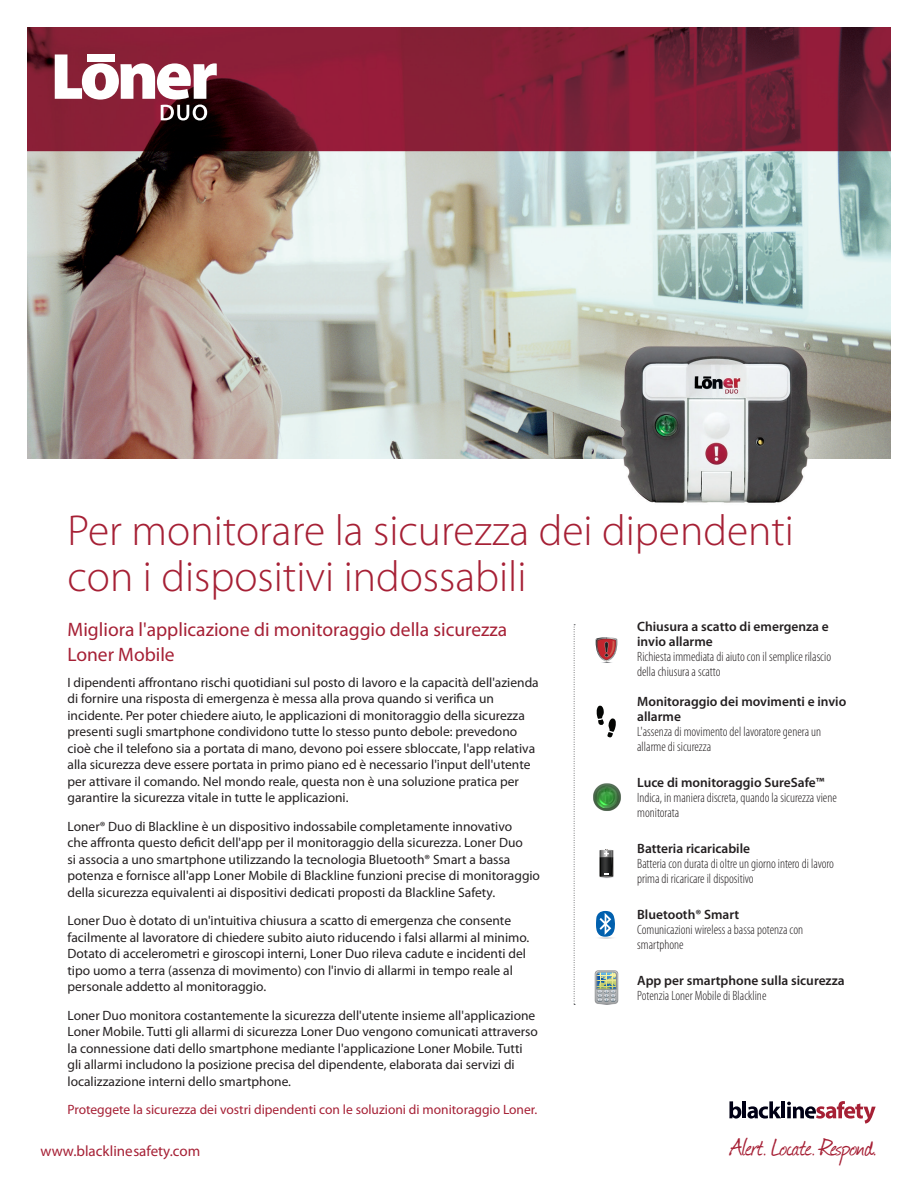
<style>
.page{position:relative;width:918px;height:1188px;background:#fff}
.page>*{position:absolute;margin:0;border:0;box-sizing:border-box;transform-origin:0 0}
.t1{font:300 43.5px/46.5px "Myriad Pro";color:#a62035}
.t2{font:29.25px "Journal";letter-spacing:-.025em;color:#a62035}
.t3{font:19.5px/25.5px "Myriad Pro";color:#a62035}
.t4{font:15px "Myriad Pro";color:#a62035}
.t5{font:13.5px/16.5px "Myriad Pro";color:#231f20}
.t6{font:300 condensed 13.5px/15px "Myriad Pro";color:#231f20}
.t7{font:600 13.5px/15px "Myriad Pro";color:#231f20}
.t8{font:13.5px "Myriad Pro";color:#a62035}
</style>
<div class="page">
<svg style="left:729px;top:1101px;width:12px;height:18px"></svg>
<hr style="left:742px;top:1101px;width:4px;height:17px;background:#000015">
<svg style="left:747px;top:1101px;width:34px;height:18px"></svg>
<hr style="left:781px;top:1101px;width:4px;height:17px;background:#000015">
<svg style="left:787px;top:1101px;width:89px;height:23px"></svg>
<img style="left:27px;top:27px;width:864px;height:476px">
<svg style="left:574px;top:624px;width:1px;height:381px"></svg>
<svg style="left:596px;top:637px;width:21px;height:26px"></svg>
<svg style="left:599px;top:849px;width:15px;height:29px"></svg>
<svg style="left:597px;top:706px;width:19px;height:31px"></svg>
<svg style="left:596px;top:911px;width:19px;height:28px"></svg>
<div style="left:595px;top:970px;width:23px;height:34px;background:#b6b8b8;border-radius:3px"></div>
<svg style="left:595px;top:971px;width:23px;height:34px"></svg>
<svg style="left:55px;top:54px;width:162px;height:66px"></svg>
<img style="left:593px;top:783px;width:28px;height:28px">
<h1 class="t1" style="left:68px;top:507px;width:728px">Per monitorare la sicurezza dei dipendenti con i dispositivi indossabili</h1>
<h3 class="t3" style="left:68px;top:616px;width:441px">Migliora l'applicazione di monitoraggio della sicurezza<br>Loner Mobile</h3>
<p class="t5" style="left:68px;top:674px;width:473px">I dipendenti affrontano rischi quotidiani sul posto di lavoro e la capacità dell'azienda di fornire una risposta di emergenza è messa alla prova quando si verifica un incidente. Per poter chiedere aiuto, le applicazioni di monitoraggio della sicurezza presenti sugli smartphone condividono tutte lo stesso punto debole: prevedono cioè che il telefono sia a portata di mano, devono poi essere sbloccate, l'app relativa alla sicurezza deve essere portata in primo piano ed è necessario l'input dell'utente per attivare il comando. Nel mondo reale, questa non è una soluzione pratica per garantire la sicurezza vitale in tutte le applicazioni.</p>
<p class="t5" style="left:68px;top:818px;width:474px">Loner® Duo di Blackline è un dispositivo indossabile completamente innovativo<br>che affronta questo deficit dell'app per il monitoraggio della sicurezza. Loner Duo<br>si associa a uno smartphone utilizzando la tecnologia Bluetooth® Smart a bassa potenza e fornisce all'app Loner Mobile di Blackline funzioni precise di monitoraggio della sicurezza equivalenti ai dispositivi dedicati proposti da Blackline Safety.</p>
<p class="t5" style="left:68px;top:912px;width:463px">Loner Duo è dotato di un'intuitiva chiusura a scatto di emergenza che consente facilmente al lavoratore di chiedere subito aiuto riducendo i falsi allarmi al minimo.<br>Dotato di accelerometri e giroscopi interni, Loner Duo rileva cadute e incidenti del tipo uomo a terra (assenza di movimento) con l'invio di allarmi in tempo reale al personale addetto al monitoraggio.</p>
<p class="t5" style="left:68px;top:1007px;width:472px">Loner Duo monitora costantemente la sicurezza dell'utente insieme all'applicazione Loner Mobile. Tutti gli allarmi di sicurezza Loner Duo vengono comunicati attraverso la connessione dati dello smartphone mediante l'applicazione Loner Mobile. Tutti gli allarmi includono la posizione precisa del dipendente, elaborata dai servizi di localizzazione interni dello smartphone.</p>
<p class="t8" style="left:68px;top:1101px;width:471px">Proteggete la sicurezza dei vostri dipendenti con le soluzioni di monitoraggio Loner.</p>
<p class="t7" style="left:637px;top:619px;width:193px">Chiusura a scatto di emergenza e invio allarme</p>
<p class="t6" style="left:637px;top:649px;width:195px">Richiesta immediata di aiuto con il semplice rilascio della chiusura a scatto</p>
<p class="t7" style="left:637px;top:694px;width:211px">Monitoraggio dei movimenti e invio allarme</p>
<p class="t6" style="left:637px;top:724px;width:185px">L'assenza di movimento del lavoratore genera un allarme di sicurezza</p>
<p class="t7" style="left:637px;top:775px;width:189px">Luce di monitoraggio SureSafe™</p>
<p class="t6" style="left:637px;top:790px;width:201px">Indica, in maniera discreta, quando la sicurezza viene monitorata</p>
<p class="t7" style="left:637px;top:841px;width:115px">Batteria ricaricabile</p>
<p class="t6" style="left:637px;top:856px;width:198px">Batteria con durata di oltre un giorno intero di lavoro prima di ricaricare il dispositivo</p>
<p class="t7" style="left:637px;top:907px;width:104px">Bluetooth® Smart</p>
<p class="t6" style="left:637px;top:922px;width:168px">Comunicazioni wireless a bassa potenza con smartphone</p>
<p class="t7" style="left:637px;top:973px;width:209px">App per smartphone sulla sicurezza</p>
<p class="t6" style="left:637px;top:988px;width:131px">Potenzia Loner Mobile di Blackline</p>
<p class="t4" style="left:40px;top:1142px;width:161px">www.blacklinesafety.com</p>
<h2 class="t2" style="left:730px;top:1127px;width:149px">Alert.Locate. Respond.</h2>
</div>
